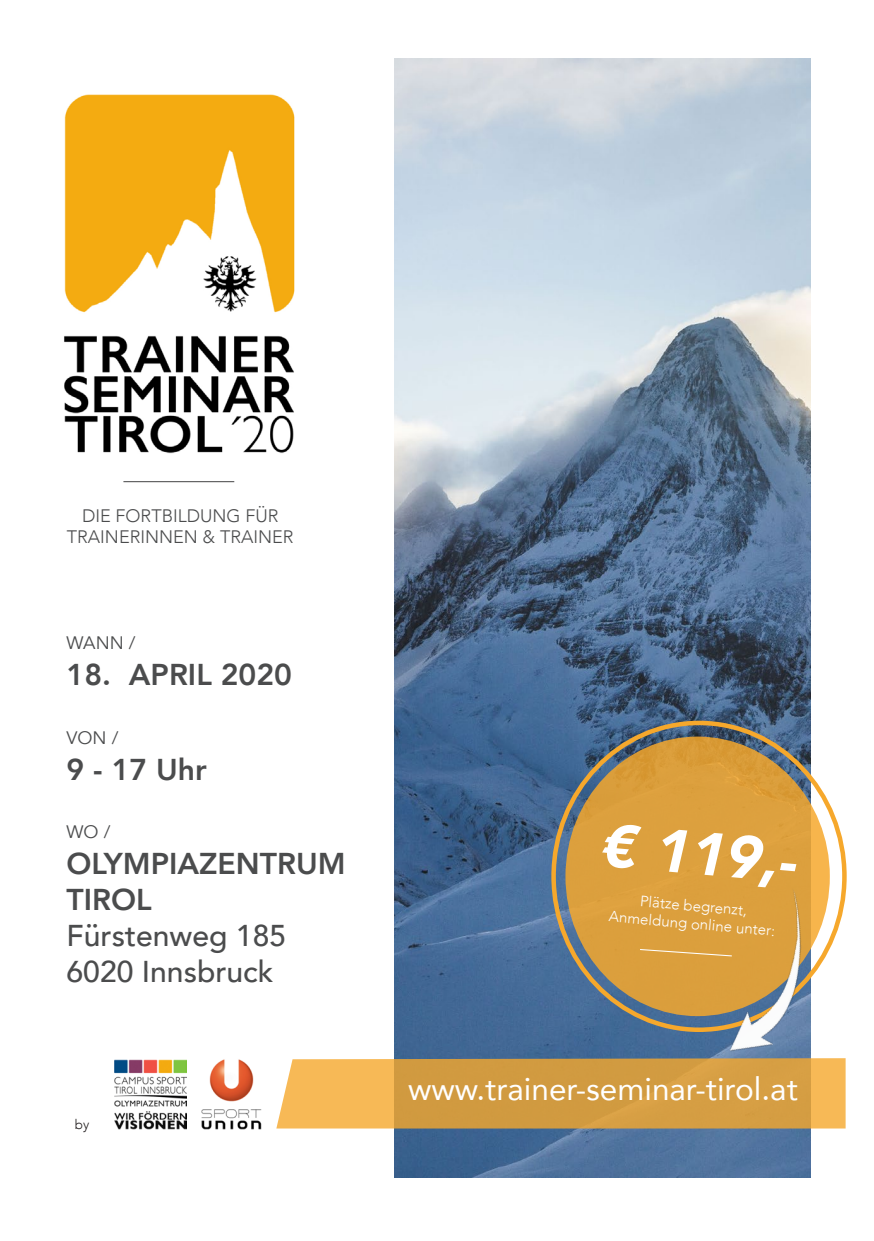
<style>
.page{position:relative;width:874px;height:1241px;background:#fff}
.page>*{position:absolute;margin:0;border:0;box-sizing:border-box;transform-origin:0 0}
.t1{font:italic 900 60.02px "Avenir";color:#fff}
.t2{font:31.5px "Avenir";color:#fff}
.t3{font:800 30.1px/36.1px "Avenir";color:#4b4c4d}
.t4{font:500 30.1px/36.1px "Avenir";color:#4b4c4d}
.t5{font:300 18.03px/21.7px "Avenir";color:#4b4c4d;text-align:center}
.t6{font:18.03px "Avenir";color:#4b4c4d}
.t7{font:300 15.05px/18px "Avenir";color:#fff;text-align:center}
.t8{font:300 13.47px "Avenir";color:#231f20}
</style>
<div class="page">
<img style="left:394px;top:58px;width:416px;height:1119px">
<img style="left:64px;top:94px;width:231px;height:360px">
<hr style="left:123px;top:481px;width:111px;height:1px;background:#4b4c4d">
<svg style="left:276px;top:1057px;width:569px;height:71px;background:#dba44b"></svg>
<div style="left:565px;top:736px;width:264px;height:279px;background:#dca03d;border-radius:50%"></div>
<svg style="left:640px;top:949px;width:33px;height:4px"></svg>
<img style="left:201px;top:1059px;width:61px;height:70px">
<img style="left:115px;top:1059px;width:71px;height:70px">
<img style="left:673px;top:885px;width:174px;height:179px">
<p class="t5" style="left:67px;top:504px;width:228px">DIE FORTBILDUNG FÜR<br>TRAINERINNEN &amp; TRAINER</p>
<p class="t6" style="left:67px;top:632px;width:70px">WANN /</p>
<p class="t3" style="left:67px;top:656px;width:227px">18. APRIL 2020</p>
<p class="t6" style="left:67px;top:726px;width:53px">VON /</p>
<p class="t3" style="left:67px;top:751px;width:142px">9 - 17 Uhr</p>
<p class="t6" style="left:67px;top:821px;width:45px">WO /</p>
<p class="t3" style="left:67px;top:845px;width:280px">OLYMPIAZENTRUM<br>TIROL</p>
<p class="t4" style="left:67px;top:916px;width:221px">Fürstenweg 185<br>6020 Innsbruck</p>
<p class="t8" style="left:75px;top:1115px;width:16px">by</p>
<h1 class="t1" style="left:604px;top:795px;width:197px;rotate:5deg">€ 119,-</h1>
<p class="t7" style="left:611px;top:889px;width:168px;rotate:5deg">Plätze begrenzt,<br>Anmeldung online unter:</p>
<p class="t2" style="left:408px;top:1063px;width:391px">www.trainer-seminar-tirol.at</p>
</div>
